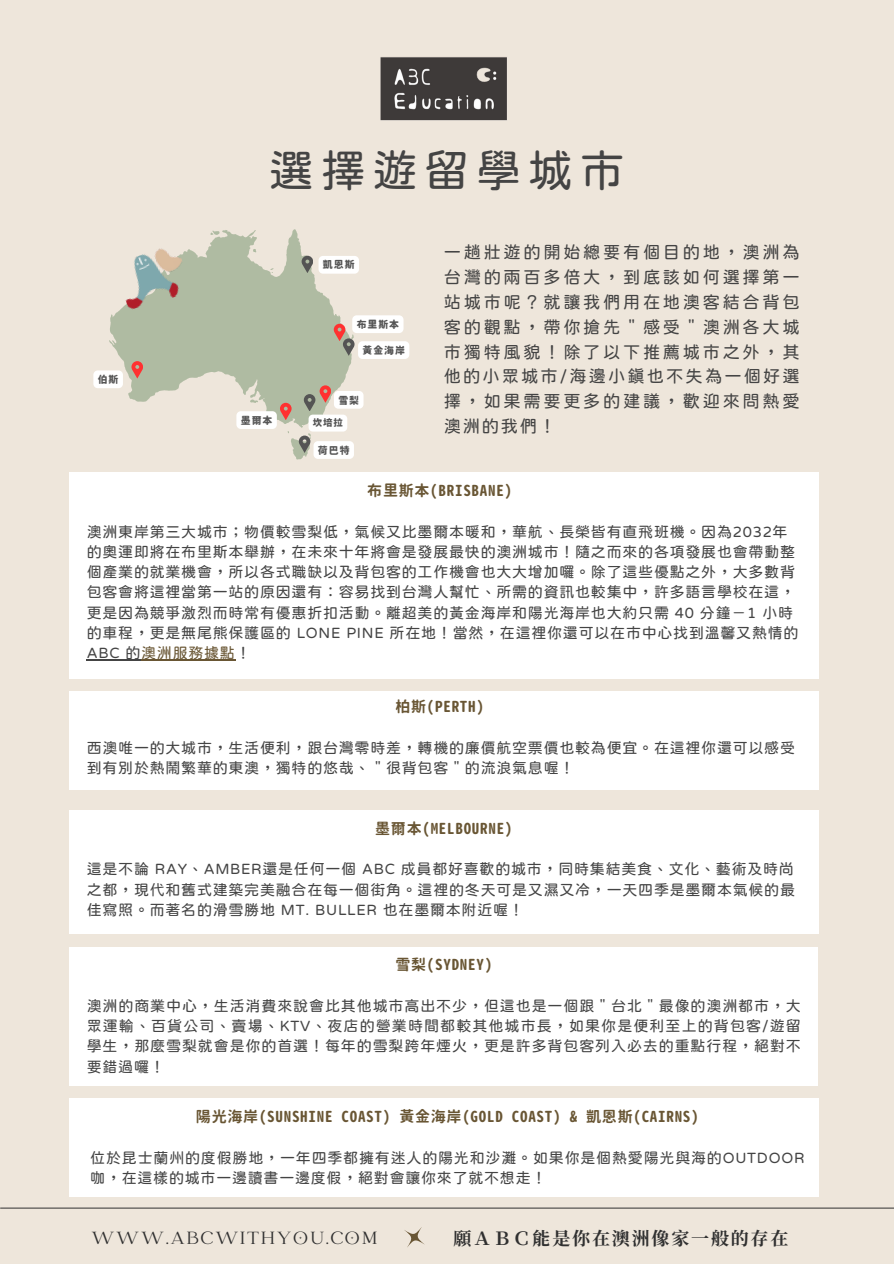
<style>
.page{position:relative;width:894px;height:1264px;background:#fff}
.page>*{position:absolute;margin:0;border:0;box-sizing:border-box;transform-origin:0 0}
.t1{font:45px "jf openhuninn 2.0";letter-spacing:.15em;color:#444}
.t2{font:19.5px "Catchy Mager";letter-spacing:.1em;color:#303030}
.t3{font:700 18px "Noto Serif TC";letter-spacing:.1em;color:#303030}
.t4{font:17.25px/24.8px "jf openhuninn 2.0";letter-spacing:.14em;color:#444;text-align:justify}
.t5{font:15px/20.2px "jf openhuninn 2.0";letter-spacing:.05em;color:#444}
.t6{font:15px "Gen Jyuu Gothic Monospace Bold";letter-spacing:.05em;color:#695634}
.t7{font:800 9.9px "Gen Jyuu Gothic";letter-spacing:.1em;color:#545454}
.t8{font:800 9.45px "Gen Jyuu Gothic";color:#545454}
.s1{color:#695634}
</style>
<div class="page">
<div style="left:0;top:0;width:893px;height:1263px;background:#eee6db"></div>
<hr style="left:1px;top:1207px;width:892px;height:1px;background:#444">
<div style="left:69px;top:472px;width:749px;height:206px;background:#fff"></div>
<hr style="left:87px;top:659px;width:54px;height:1px;background:#444">
<hr style="left:141px;top:659px;width:95px;height:1px;background:#695634">
<div style="left:69px;top:691px;width:749px;height:98px;background:#fff"></div>
<div style="left:69px;top:810px;width:749px;height:123px;background:#fff"></div>
<div style="left:69px;top:946px;width:749px;height:139px;background:#fff"></div>
<svg style="left:109px;top:229px;width:243px;height:230px;fill:#afbba2"></svg>
<svg style="left:301px;top:256px;width:12px;height:16px"></svg>
<div style="left:352px;top:315px;width:51px;height:18px;background:#fff;border-radius:4px"></div>
<div style="left:358px;top:341px;width:51px;height:18px;background:#fff;border-radius:4px"></div>
<div style="left:334px;top:391px;width:29px;height:18px;background:#fff;border-radius:4px"></div>
<div style="left:236px;top:411px;width:41px;height:18px;background:#fff;border-radius:4px"></div>
<div style="left:93px;top:370px;width:30px;height:18px;background:#fff;border-radius:4px"></div>
<div style="left:318px;top:256px;width:41px;height:18px;background:#fff;border-radius:4px"></div>
<div style="left:313px;top:441px;width:41px;height:18px;background:#fff;border-radius:4px"></div>
<svg style="left:299px;top:435px;width:11px;height:17px"></svg>
<svg style="left:280px;top:403px;width:11px;height:16px"></svg>
<svg style="left:333px;top:324px;width:21px;height:31px"></svg>
<svg style="left:131px;top:361px;width:12px;height:17px"></svg>
<svg style="left:304px;top:385px;width:27px;height:26px"></svg>
<div style="left:308px;top:414px;width:39px;height:17px;background:#fff;border-radius:4px"></div>
<div style="left:69px;top:1098px;width:749px;height:98px;background:#fff"></div>
<img style="left:380px;top:57px;width:127px;height:64px">
<svg style="left:404px;top:1227px;width:21px;height:20px"></svg>
<img style="left:113px;top:243px;width:80px;height:69px">
<p class="t7" style="left:98px;top:372px;width:22px">伯斯</p>
<p class="t1" style="left:269px;top:147px;width:357px">選擇遊留學城市</p>
<p class="t7" style="left:241px;top:413px;width:33px">墨爾本</p>
<p class="t7" style="left:323px;top:258px;width:33px">凱恩斯</p>
<p class="t7" style="left:356px;top:317px;width:44px">布里斯本</p>
<p class="t7" style="left:362px;top:343px;width:44px">黃金海岸</p>
<p class="t7" style="left:338px;top:393px;width:22px">雪梨</p>
<p class="t8" style="left:313px;top:416px;width:32px">坎培拉</p>
<p class="t7" style="left:318px;top:443px;width:33px">荷巴特</p>
<h1 class="t4" style="left:443px;top:240px;width:357px">一趟壯遊的開始總要有個目的地，澳洲為台灣的兩百多倍大，到底該如何選擇第一站城市呢？就讓我們用在地澳客結合背包客的觀點，帶你搶先＂感受＂澳洲各大城市獨特風貌！除了以下推薦城市之外，其他的小眾城市/海邊小鎮也不失為一個好選擇，如果需要更多的建議，歡迎來問熱愛澳洲的我們！</h1>
<p class="t6" style="left:367px;top:480px;width:146px">布里斯本(BRISBANE)</p>
<p class="t5" style="left:87px;top:521px;width:713px">澳洲東岸第三大城市；物價較雪梨低，氣候又比墨爾本暖和，華航、長榮皆有直飛班機。因為2032年的奧運即將在布里斯本舉辦，在未來十年將會是發展最快的澳洲城市！隨之而來的各項發展也會帶動整個產業的就業機會，所以各式職缺以及背包客的工作機會也大大增加囉。除了這些優點之外，大多數背包客會將這裡當第一站的原因還有：容易找到台灣人幫忙、所需的資訊也較集中，許多語言學校在這，更是因為競爭激烈而時常有優惠折扣活動。離超美的黃金海岸和陽光海岸也大約只需 40 分鐘－1 小時的車程，更是無尾熊保護區的 LONE PINE 所在地！當然，在這裡你還可以在市中心找到溫馨又熱情的ABC 的<span class="s1">澳洲服務據點</span>！</p>
<p class="t6" style="left:395px;top:696px;width:90px">柏斯(PERTH)</p>
<p class="t5" style="left:87px;top:737px;width:709px">西澳唯一的大城市，生活便利，跟台灣零時差，轉機的廉價航空票價也較為便宜。在這裡你還可以感受到有別於熱鬧繁華的東澳，獨特的悠哉、＂很背包客＂的流浪氣息喔！</p>
<p class="t6" style="left:375px;top:817px;width:139px">墨爾本(MELBOURNE)</p>
<p class="t5" style="left:87px;top:858px;width:709px;text-align:justify">這是不論 RAY、AMBER還是任何一個 ABC 成員都好喜歡的城市，同時集結美食、文化、藝術及時尚之都，現代和舊式建築完美融合在每一個街角。這裡的冬天可是又濕又冷，一天四季是墨爾本氣候的最佳寫照。而著名的滑雪勝地 MT. BULLER 也在墨爾本附近喔！</p>
<p class="t6" style="left:395px;top:954px;width:98px">雪梨(SYDNEY)</p>
<p class="t5" style="left:87px;top:995px;width:715px;text-align:justify">澳洲的商業中心，生活消費來說會比其他城市高出不少，但這也是一個跟＂台北＂最像的澳洲都市，大眾運輸、百貨公司、賣場、KTV、夜店的營業時間都較其他城市長，如果你是便利至上的背包客/遊留學生，那麼雪梨就會是你的首選！每年的雪梨跨年煙火，更是許多背包客列入必去的重點行程，絕對不要錯過囉！</p>
<p class="t6" style="left:196px;top:1106px;width:504px">陽光海岸(SUNSHINE COAST) 黃金海岸(GOLD COAST) &amp; 凱恩斯(CAIRNS)</p>
<p class="t5" style="left:90px;top:1147px;width:715px">位於昆士蘭州的度假勝地，一年四季都擁有迷人的陽光和沙灘。如果你是個熱愛陽光與海的OUTDOOR咖，在這樣的城市一邊讀書一邊度假，絕對會讓你來了就不想走！</p>
<h5 class="t2" style="left:91px;top:1228px;width:287px">WWW.ABCWITHYOU.COM</h5>
<h6 class="t3" style="left:453px;top:1223px;width:336px">願ＡＢＣ能是你在澳洲像家一般的存在</h6>
</div>
